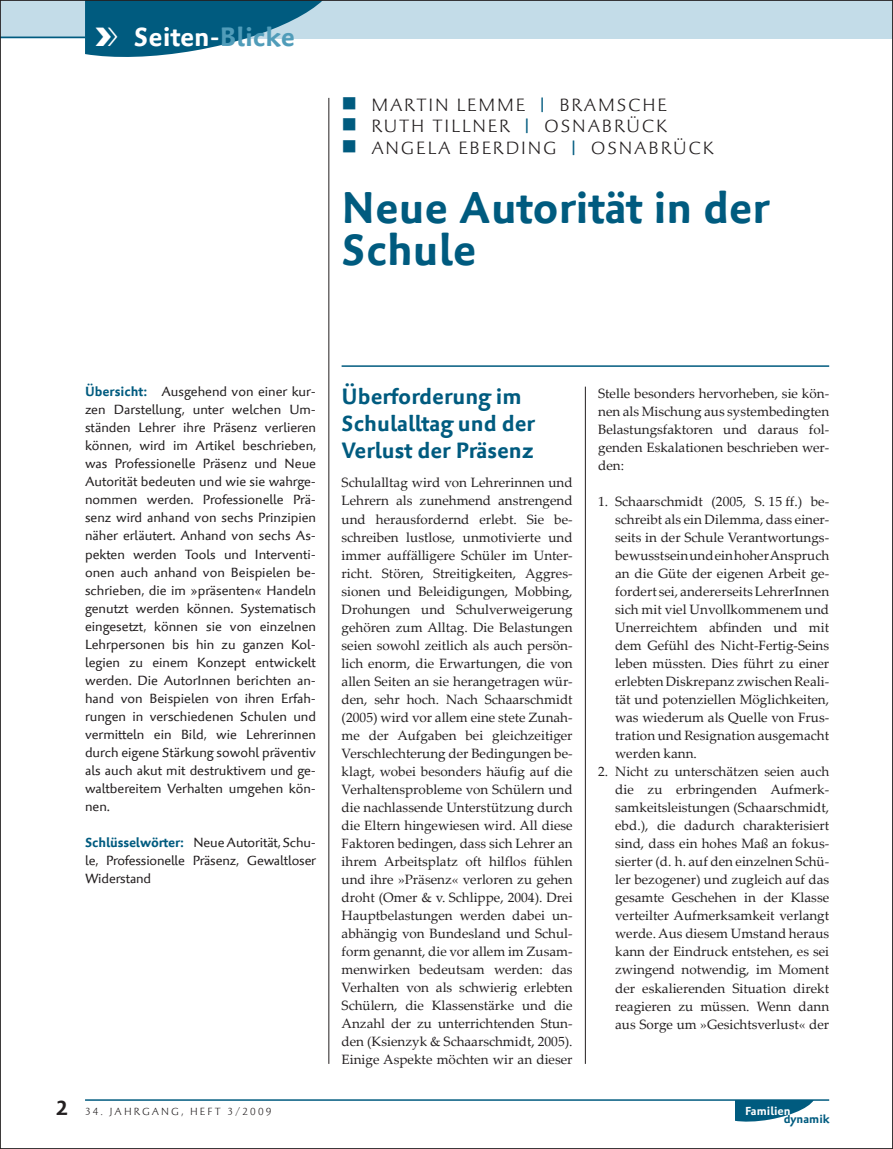
<style>
.page{position:relative;width:893px;height:1149px;background:#fff}
.page>*{position:absolute;margin:0;border:0;box-sizing:border-box;transform-origin:0 0}
.t1{font:700 45px/42px "Palatino Sans Com";color:#005b7f}
.t2{font:700 27px "Palatino Sans Com";color:#fff}
.t3{font:700 22.5px/27px "Palatino Sans Com";color:#005b7f}
.t4{font:21px/21.6px "Wingdings";color:#005b7f;text-align:justify}
.t5{font:300 18px/21.6px "Palatino Sans Com";letter-spacing:.1em;color:#231f20}
.t6{font:13.5px/18px "Palatino Linotype";color:#231f20;text-align:justify}
.t7{font:13.5px/18px "Palatino Sans Com";letter-spacing:-.01em;color:#231f20;text-align:justify}
.t8{font:700 11.85px "Palatino Sans Com";color:#fff}
.t9{font:700 11.85px "Palatino Sans Com";color:#005b7f}
.t10{font:300 10.5px "Palatino Sans Com";letter-spacing:.2em;color:#231f20}
.s1{color:#509cb9}
.s2{font-weight:700;color:#005b7f}
.s3{font-weight:700;font-size:21px}
</style>
<div class="page">
<div style="left:0;top:0;width:893px;height:38px;background:#c3dce8"></div>
<hr style="left:0;top:37px;width:85px;height:1px;background:#005b7f">
<hr style="left:85px;top:1098px;width:744px;height:2px;background:#005b7f">
<hr style="left:328px;top:98px;width:1px;height:965px;background:#231f20">
<svg style="left:735px;top:1099px;width:80px;height:22px"></svg>
<hr style="left:342px;top:365px;width:487px;height:2px;background:#005b7f">
<hr style="left:585px;top:386px;width:1px;height:677px;background:#231f20">
<svg style="left:892px;top:0;width:1px;height:1148px"></svg>
<svg style="left:85px;top:0;width:250px;height:57px"></svg>
<h2 class="t2" style="left:134px;top:20px;width:163px">Seiten-<span class="s1">Blicke</span></h2>
<h3 class="t4" style="left:342px;top:93px;width:17px">■ ■ ■</h3>
<h3 class="t5" style="left:371px;top:94px;width:344px">MARTIN LEMME <span class="s2">|</span> BRAMSCHE<br>RUTH TILLNER <span class="s2">|</span> OSNABRÜCK<br>ANGELA EBERDING <span class="s2">|</span> OSNABRÜCK</h3>
<h1 class="t1" style="left:342px;top:187px;width:429px">Neue Autorität in der<br>Schule</h1>
<p class="t7" style="left:85px;top:383px;width:233px"><span class="s2">Übersicht:</span> Ausgehend von einer kur&shy;zen Darstellung, unter welchen Um&shy;ständen Lehrer ihre Präsenz verlieren können, wird im Artikel beschrieben, was Professionelle Präsenz und Neue Autorität bedeuten und wie sie wahrge&shy;nommen werden. Professionelle Prä&shy;senz wird anhand von sechs Prinzipien näher erläutert. Anhand von sechs As&shy;pekten werden Tools und Interventi&shy;onen auch anhand von Beispielen be&shy;schrieben, die im »präsenten« Handeln genutzt werden können. Systematisch eingesetzt, können sie von einzelnen Lehrpersonen bis hin zu ganzen Kol&shy;legien zu einem Konzept entwickelt werden. Die AutorInnen berichten an&shy;hand von Beispielen von ihren Erfah&shy;rungen in verschiedenen Schulen und vermitteln ein Bild, wie Lehrerinnen durch eigene Stärkung sowohl präventiv als auch akut mit destruktivem und ge&shy;waltbereitem Verhalten umgehen kön&shy;nen.</p>
<p class="t7" style="left:85px;top:833px;width:233px"><span class="s2">Schlüsselwörter:</span> Neue Autorität, Schu&shy;le, Professionelle Präsenz, Gewaltloser Widerstand</p>
<p class="t10" style="left:56px;top:1104px;width:217px"><span class="s3">2</span> 34. JAHRGANG, HEFT 3/2009</p>
<h3 class="t3" style="left:342px;top:383px;width:195px">Überforderung im<br>Schulalltag und der<br>Verlust der Präsenz</h3>
<p class="t6" style="left:342px;top:475px;width:233px">Schulalltag wird von Lehrerinnen und Lehrern als zunehmend anstrengend und herausfordernd erlebt. Sie be&shy;schreiben lustlose, unmotivierte und immer auffälligere Schüler im Unter&shy;richt. Stören, Streitigkeiten, Aggres&shy;sionen und Beleidigungen, Mobbing, Drohungen und Schulverweigerung gehören zum Alltag. Die Belastungen seien sowohl zeitlich als auch persön&shy;lich enorm, die Erwartungen, die von allen Seiten an sie herangetragen wür&shy;den, sehr hoch. Nach Schaarschmidt (2005) wird vor allem eine stete Zunah&shy;me der Aufgaben bei gleichzeitiger Verschlechterung der Bedingungen be&shy;klagt, wobei besonders häufig auf die Verhaltensprobleme von Schülern und die nachlassende Unterstützung durch die Eltern hingewiesen wird. All diese Faktoren bedingen, dass sich Lehrer an ihrem Arbeitsplatz oft hilflos fühlen und ihre »Präsenz« verloren zu gehen droht (Omer &amp; v. Schlippe, 2004). Drei Hauptbelastungen werden dabei un&shy;abhängig von Bundesland und Schul&shy;form genannt, die vor allem im Zusam&shy;menwirken bedeutsam werden: das Verhalten von als schwierig erlebten Schülern, die Klassenstärke und die Anzahl der zu unterrichtenden Stun&shy;den (Ksienzyk &amp; Schaarschmidt, 2005).<br>Einige Aspekte möchten wir an dieser</p>
<p class="t6" style="left:598px;top:386px;width:233px">Stelle besonders hervorheben, sie kön&shy;nen als Mischung aus systembedingten Belastungsfaktoren und daraus fol&shy;genden Eskalationen beschrieben wer&shy;den:</p>
<p class="t6" style="left:615px;top:494px;width:216px;text-indent:-17px">1. Schaarschmidt (2005, S. 15 ff.) be&shy;schreibt als ein Dilemma, dass einer&shy;seits in der Schule Verantwortungs&shy;bewusstsein und ein hoher Anspruch an die Güte der eigenen Arbeit ge&shy;fordert sei, andererseits LehrerInnen sich mit viel Unvollkommenem und Unerreichtem abfinden und mit dem Gefühl des Nicht-Fertig-Seins leben müssten. Dies führt zu einer erlebten Diskrepanz zwischen Reali&shy;tät und potenziellen Möglichkeiten, was wiederum als Quelle von Frus&shy;tration und Resignation ausgemacht werden kann.</p>
<p class="t6" style="left:615px;top:764px;width:216px;text-indent:-17px">2. Nicht zu unterschätzen seien auch die zu erbringenden Aufmerk - samkeitsleistungen (Schaarschmidt, ebd.), die dadurch charakterisiert sind, dass ein hohes Maß an fokus&shy;sierter (d. h. auf den einzelnen Schü&shy;ler bezogener) und zugleich auf das gesamte Geschehen in der Klasse verteilter Aufmerksamkeit verlangt werde. Aus diesem Umstand heraus kann der Eindruck entstehen, es sei zwingend notwendig, im Moment der eskalierenden Situation direkt reagieren zu müssen. Wenn dann aus Sorge um »Gesichtsverlust« der</p>
<p class="t8" style="left:745px;top:1103px;width:47px">Familien</p>
<p class="t9" style="left:784px;top:1111px;width:47px">dynamik</p>
</div>
